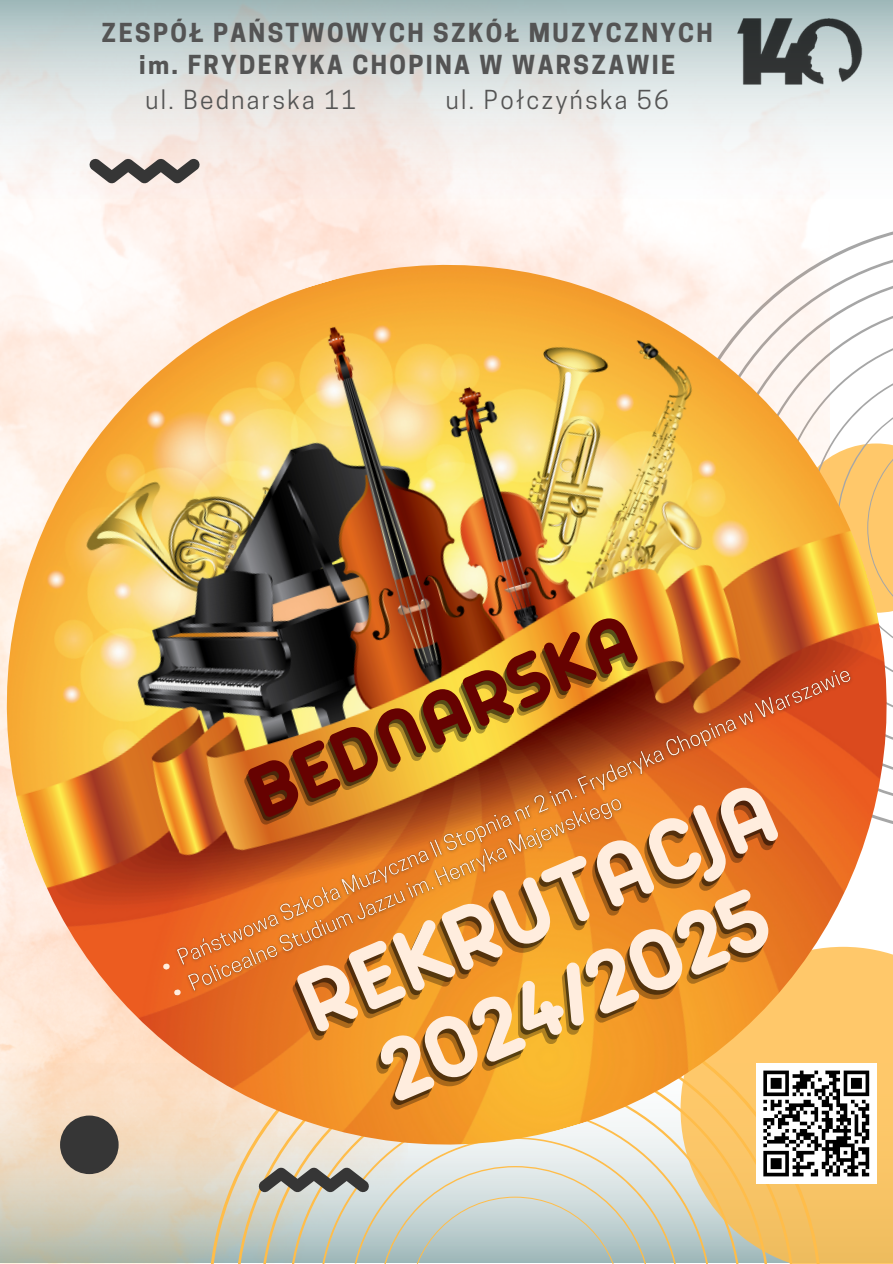
<style>
.page{position:relative;width:893px;height:1264px;background:#fff}
.page>*{position:absolute;margin:0;border:0;box-sizing:border-box;transform-origin:0 0}
.t1{font:700 95.4px "Arista Pro";color:#ffedde}
.t2{font:700 80.4px "Arista Pro";color:#660201}
.t3{font:700 24.6px/32.7px "Cooper Hewitt";letter-spacing:.095em;color:#545454;text-align:center}
.t4{font:24.6px "Cooper Hewitt";letter-spacing:.095em;color:#545454}
</style>
<div class="page">
<svg style="left:89px;top:158px;width:111px;height:25px;background:#8d8784"></svg>
<div style="left:821px;top:1194px;width:71px;height:69px;background:#f3c062"></div>
<svg style="left:208px;top:1194px;width:613px;height:69px;background:#ddc287"></svg>
<svg style="left:235px;top:1194px;width:560px;height:69px;background:#d4c495"></svg>
<img style="left:0;top:214px;width:892px;height:980px">
<div style="left:60px;top:1115px;width:59px;height:59px;background:#363636;border-radius:50%"></div>
<svg style="left:258px;top:1137px;width:422px;height:126px;background:#cbd1c9"></svg>
<div style="left:756px;top:1063px;width:120px;height:120px;background:#fff"></div>
<svg style="left:763px;top:1070px;width:107px;height:107px"></svg>
<img style="left:150px;top:657px;width:723px;height:354px">
<img style="left:733px;top:9px;width:155px;height:81px">
<p class="t3" style="left:102px;top:19px;width:612px">ZESPÓŁ PAŃSTWOWYCH SZKÓŁ MUZYCZNYCH im. FRYDERYKA CHOPINA W WARSZAWIE</p>
<p class="t4" style="left:145px;top:91px;width:212px">ul. Bednarska 11</p>
<p class="t4" style="left:446px;top:91px;width:224px">ul. Połczyńska 56</p>
<p class="t2" style="left:242px;top:773px;width:416px;rotate:-23deg">BEDNARSKA</p>
<p class="t1" style="left:290px;top:979px;width:513px;rotate:-23deg">REKRUTACJA</p>
<p class="t1" style="left:372px;top:1046px;width:415px;rotate:-23deg">2024/2025</p>
</div>
